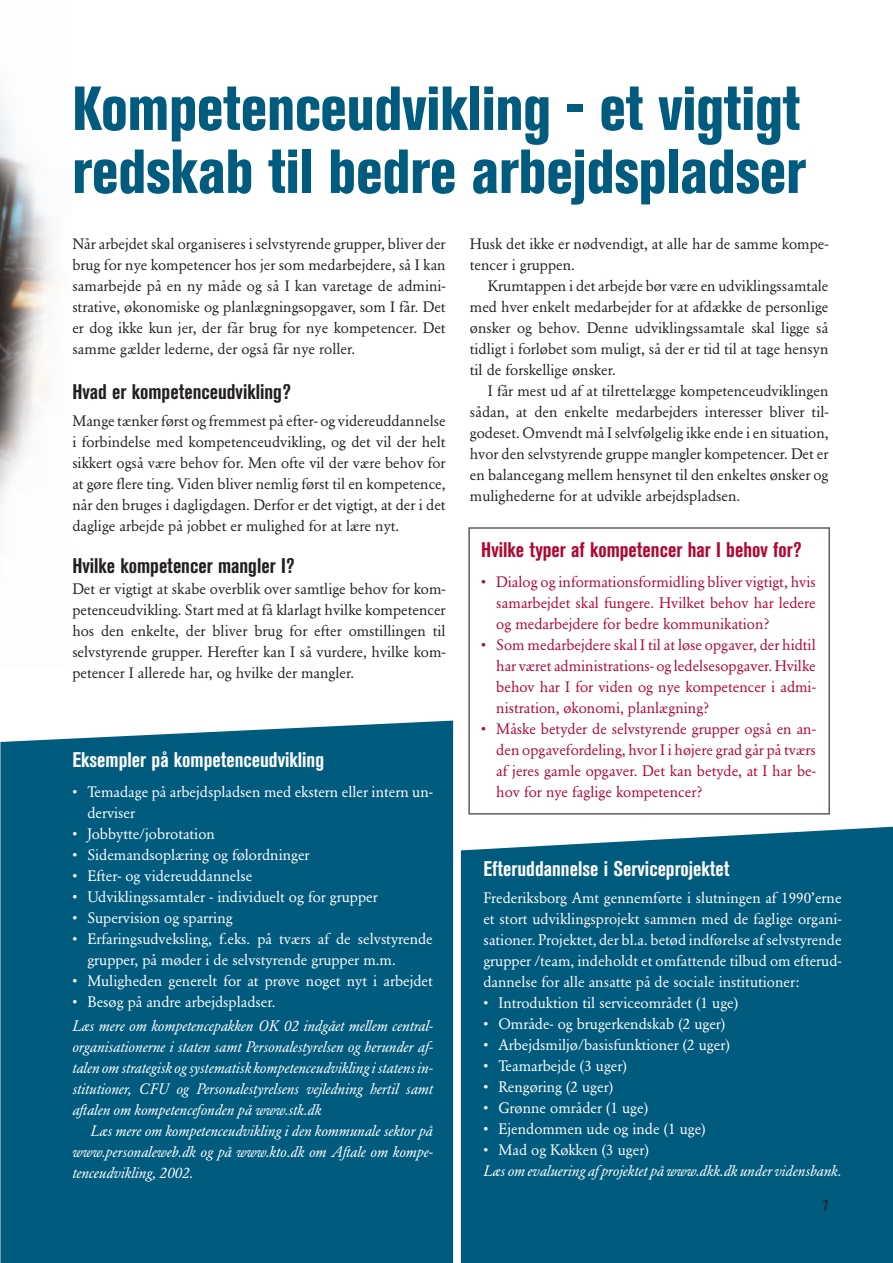
<style>
.page{position:relative;width:893px;height:1263px;background:#fff}
.page>*{position:absolute;margin:0;border:0;box-sizing:border-box;transform-origin:0 0}
.t1{font:800 condensed 61.5px/63px "Akzidenz Grotesk BE";color:#005b7f;scale:.9 1}
.t2{font:700 condensed 21px "Akzidenz Grotesk BE";color:#231f20}
.t3{font:700 condensed 21px "Akzidenz Grotesk BE";color:#b00630}
.t4{font:700 condensed 21px "Akzidenz Grotesk BE";color:#fffefc}
.t5{font:700 condensed 21px "Akzidenz Grotesk BE";color:#fff}
.t6{font:15px/21px "Garamond BE";color:#231f20;text-align:justify}
.t7{font:15px/21px "Garamond BE";color:#fffefc;text-align:justify}
.t8{font:15px/21px "Garamond BE";color:#b00630;text-align:justify}
.t9{font:italic 15px/21px "Garamond BE";color:#fff;text-align:justify}
.t10{font:15px/21px "Garamond BE";color:#fff}
.t11{font:italic 15px "Garamond BE";color:#fffefc}
.t12{font:condensed 15px "Akzidenz Grotesk BE";color:#231f20}
</style>
<div class="page">
<img style="left:0;top:102px;width:54px;height:403px">
<div style="left:468px;top:527px;width:362px;height:288px;border:2px solid #556554"></div>
<div style="left:461px;top:826px;width:431px;height:437px;background:#005b7f"></div>
<div style="left:0;top:721px;width:453px;height:542px;background:#005b7f"></div>
<h1 class="t1" style="left:72px;top:83px;width:816px">Kompetenceudvikling - et vigtigt redskab til bedre arbejdspladser</h1>
<p class="t6" style="left:72px;top:235px;width:375px">Når arbejdet skal organiseres i selvstyrende grupper, bliver der brug for nye kompetencer hos jer som medarbejdere, så I kan samarbejde på en ny måde og så I kan varetage de admini&shy;strative, økonomiske og planlægningsopgaver, som I får. Det er dog ikke kun jer, der får brug for nye kompetencer. Det samme gælder lederne, der også får nye roller.</p>
<h2 class="t2" style="left:72px;top:385px;width:220px">Hvad er kompetenceudvikling?</h2>
<p class="t6" style="left:72px;top:412px;width:375px">Mange tænker først og fremmest på efter- og videreuddannelse i forbindelse med kompetenceudvikling, og det vil der helt sikkert også være behov for. Men ofte vil der være behov for at gøre flere ting. Viden bliver nemlig først til en kompetence, når den bruges i dagligdagen. Derfor er det vigtigt, at der i det daglige arbejde på jobbet er mulighed for at lære nyt.</p>
<h2 class="t2" style="left:72px;top:559px;width:224px">Hvilke kompetencer mangler I?</h2>
<p class="t6" style="left:72px;top:580px;width:375px">Det er vigtigt at skabe overblik over samtlige behov for kom&shy;petenceudvikling. Start med at få klarlagt hvilke kompetencer hos den enkelte, der bliver brug for efter omstillingen til selvstyrende grupper. Herefter kan I så vurdere, hvilke kom&shy;petencer I allerede har, og hvilke der mangler.</p>
<p class="t6" style="left:470px;top:235px;width:360px">Husk det ikke er nødvendigt, at alle har de samme kompe&shy;tencer i gruppen.</p>
<p class="t6" style="left:470px;top:277px;width:360px;text-indent:18px">Krumtappen i det arbejde bør være en udviklingssamtale med hver enkelt medarbejder for at afdække de personlige ønsker og behov. Denne udviklingssamtale skal ligge så tidligt i forløbet som muligt, så der er tid til at tage hensyn til de forskellige ønsker.</p>
<p class="t6" style="left:470px;top:382px;width:360px;text-indent:18px">I får mest ud af at tilrettelægge kompetenceudviklingen sådan, at den enkelte medarbejders interesser bliver til&shy;godeset. Omvendt må I selvfølgelig ikke ende i en situation, hvor den selvstyrende gruppe mangler kompetencer. Det er en balancegang mellem hensynet til den enkeltes ønsker og mulighederne for at udvikle arbejdspladsen.</p>
<h2 class="t3" style="left:481px;top:542px;width:322px">Hvilke typer af kompetencer har I behov for?</h2>
<p class="t8" style="left:496px;top:573px;width:321px;text-indent:-15px">• Dialog og informationsformidling bliver vigtigt, hvis samarbejdet skal fungere. Hvilket behov har ledere og medarbejdere for bedre kommunikation?</p>
<p class="t8" style="left:496px;top:636px;width:321px;text-indent:-15px">• Som medarbejdere skal I til at løse opgaver, der hidtil har været administrations- og ledelsesopgaver. Hvilke behov har I for viden og nye kompetencer i admi&shy;nistration, økonomi, planlægning?</p>
<p class="t8" style="left:496px;top:720px;width:321px;text-indent:-15px">• Måske betyder de selvstyrende grupper også en an&shy;den opgavefordeling, hvor I i højere grad går på tværs af jeres gamle opgaver. Det kan betyde, at I har be&shy;hov for nye faglige kompetencer?</p>
<h2 class="t5" style="left:72px;top:752px;width:253px">Eksempler på kompetenceudvikling</h2>
<p class="t10" style="left:87px;top:782px;width:347px;text-indent:-15px">• Temadage på arbejdspladsen med ekstern eller intern un&shy;derviser</p>
<p class="t10" style="left:72px;top:824px;width:144px">• Jobbytte/jobrotation</p>
<p class="t10" style="left:72px;top:845px;width:239px">• Sidemandsoplæring og følordninger</p>
<p class="t10" style="left:72px;top:866px;width:181px">• Efter- og videreuddannelse</p>
<p class="t10" style="left:72px;top:887px;width:307px">• Udviklingssamtaler - individuelt og for grupper</p>
<p class="t10" style="left:72px;top:908px;width:162px">• Supervision og sparring</p>
<p class="t10" style="left:87px;top:929px;width:347px;text-indent:-15px">• Erfaringsudveksling, f.eks. på tværs af de selvstyrende grupper, på møder i de selvstyrende grupper m.m.</p>
<p class="t10" style="left:72px;top:971px;width:362px">• Muligheden generelt for at prøve noget nyt i arbejdet</p>
<p class="t10" style="left:72px;top:992px;width:205px">• Besøg på andre arbejdspladser.</p>
<p class="t9" style="left:72px;top:1016px;width:362px">Læs mere om kompetencepakken OK 02 indgået mellem central&shy;organisationerne i staten samt Personalestyrelsen og herunder af&shy;talen om strategisk og systematisk kompetenceudvikling i statens in&shy;stitutioner, CFU og Personalestyrelsens vejledning hertil samt aftalen om kompetencefonden på www.stk.dk</p>
<p class="t9" style="left:72px;top:1121px;width:362px;text-indent:18px">Læs mere om kompetenceudvikling i den kommunale sektor på www.personaleweb.dk og på www.kto.dk om Aftale om kompe&shy;tenceudvikling, 2002.</p>
<h2 class="t4" style="left:483px;top:861px;width:247px">Efteruddannelse i Serviceprojektet</h2>
<p class="t7" style="left:483px;top:888px;width:360px">Frederiksborg Amt gennemførte i slutningen af 1990’erne et stort udviklingsprojekt sammen med de faglige organi&shy;sationer. Projektet, der bl.a. betød indførelse af selvstyrende grupper /team, indeholdt et omfattende tilbud om efterud&shy;dannelse for alle ansatte på de sociale institutioner:</p>
<p class="t7" style="left:483px;top:993px;width:256px">• Introduktion til serviceområdet (1 uge)</p>
<p class="t7" style="left:483px;top:1014px;width:243px">• Område- og brugerkendskab (2 uger)</p>
<p class="t7" style="left:483px;top:1035px;width:248px">• Arbejdsmiljø/basisfunktioner (2 uger)</p>
<p class="t7" style="left:483px;top:1056px;width:145px">• Teamarbejde (3 uger)</p>
<p class="t7" style="left:483px;top:1077px;width:131px">• Rengøring (2 uger)</p>
<p class="t7" style="left:483px;top:1098px;width:166px">• Grønne områder (1 uge)</p>
<p class="t7" style="left:483px;top:1119px;width:224px">• Ejendommen ude og inde (1 uge)</p>
<p class="t7" style="left:483px;top:1140px;width:167px">• Mad og Køkken (3 uger)</p>
<p class="t11" style="left:483px;top:1164px;width:359px">Læs om evaluering af projektet på www.dkk.dk under vidensbank.</p>
<p class="t12" style="left:822px;top:1201px;width:7px">7</p>
</div>
